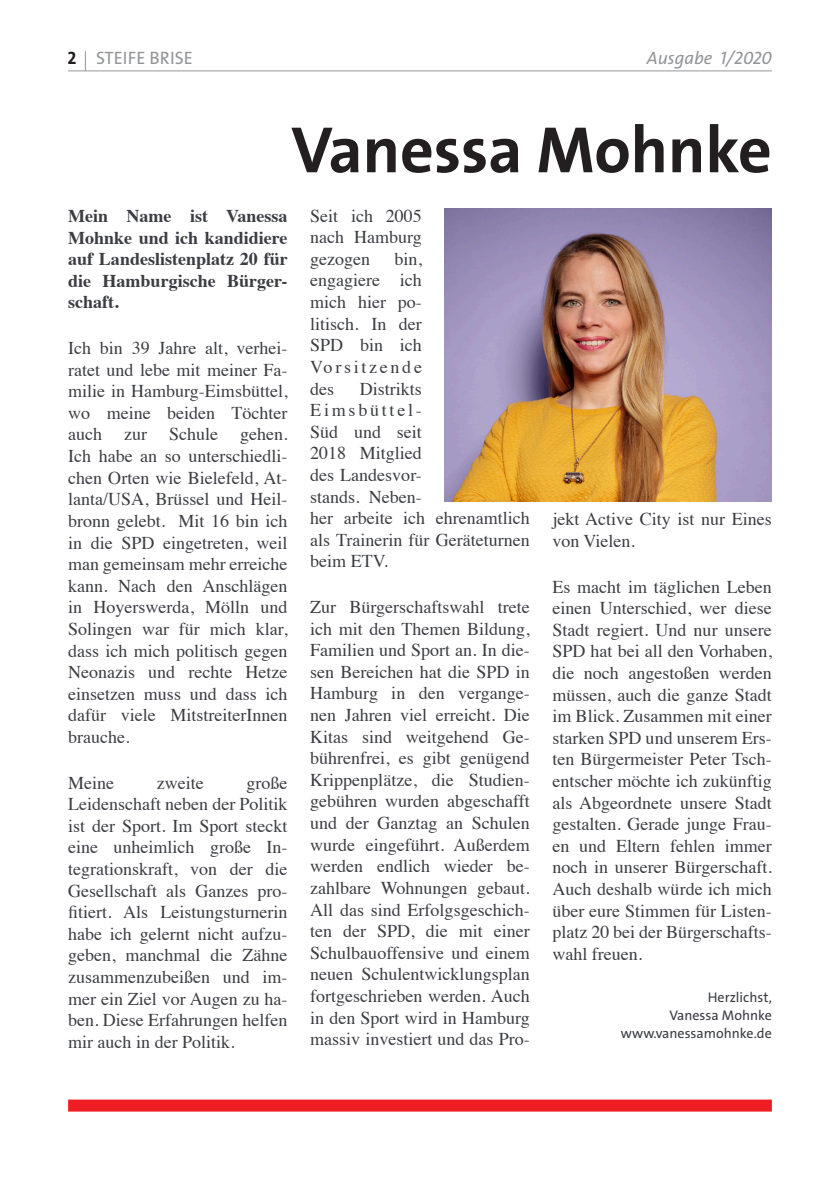
<style>
.page{position:relative;width:840px;height:1191px;background:#fff}
.page>*{position:absolute;margin:0;border:0;box-sizing:border-box;transform-origin:0 0}
.Überschrift_33{font:700 66px "SPD The Sans";letter-spacing:-.005em;color:#231f20}
.t1{font:18px/21.6px "Times";color:#3b3d42;text-align:justify}
.t2{font:700 18px/21.6px "Times";color:#3b3d42;text-align:justify}
.t3{font:italic 18px "SPD The Sans";color:#939598}
.t4{font:18px "SPD The Sans";color:#939598}
.t5{font:14px/18px "SPD The Sans";color:#3b3d42;text-align:right}
.s1{font-weight:700;color:#231f20}
</style>
<div class="page">
<div style="left:68px;top:1099px;width:703px;height:12px;background:#ee1d23"></div>
<hr style="left:68px;top:71px;width:703px;height:1px;background:#939598">
<svg style="left:85px;top:51px;width:1px;height:20px"></svg>
<img style="left:444px;top:208px;width:327px;height:294px">
<p class="t4" style="left:67px;top:47px;width:127px"><span class="s1">2</span> STEIFE BRISE</p>
<p class="t3" style="left:646px;top:47px;width:126px">Ausgabe 1/2020</p>
<p class="Überschrift_33" style="left:291px;top:108px;width:482px">Vanessa Mohnke</p>
<p class="t2" style="left:68px;top:203px;width:221px">Mein Name ist Vanessa Mohnke und ich kandidiere auf Landeslistenplatz 20 für die Hamburgische Bürger&shy;schaft.</p>
<p class="t1" style="left:68px;top:336px;width:221px">Ich bin 39 Jahre alt, verhei&shy;ratet und lebe mit meiner Fa&shy;milie in Hamburg-Eimsbüttel, wo meine beiden Töchter auch zur Schule gehen.<br>Ich habe an so unterschiedli&shy;chen Orten wie Bielefeld, At&shy;lanta/USA, Brüssel und Heil&shy;bronn gelebt. Mit 16 bin ich in die SPD eingetreten, weil man gemeinsam mehr erreiche kann. Nach den Anschlägen in Hoyerswerda, Mölln und Solingen war für mich klar, dass ich mich politisch gegen Neonazis und rechte Hetze einsetzen muss und dass ich dafür viele MitstreiterInnen brauche.</p>
<p class="t1" style="left:68px;top:770px;width:47px">Meine</p>
<p class="t1" style="left:157px;top:770px;width:48px">zweite</p>
<p class="t1" style="left:68px;top:770px;width:221px;text-indent:178px">große Leidenschaft neben der Politik ist der Sport. Im Sport steckt eine unheimlich große In&shy;tegrationskraft, von der die Gesellschaft als Ganzes pro&shy;fitiert. Als Leistungsturnerin habe ich gelernt nicht aufzu&shy;geben, manchmal die Zähne zusammenzubeißen und im&shy;mer ein Ziel vor Augen zu ha&shy;ben. Diese Erfahrungen helfen mir auch in der Politik.</p>
<p class="t1" style="left:310px;top:203px;width:113px">Seit ich 2005 nach Hamburg gezogen</p>
<p class="t1" style="left:310px;top:246px;width:113px;text-indent:84px">bin, engagiere ich mich hier po&shy;litisch. In der SPD bin ich Vorsitzende des</p>
<p class="t1" style="left:310px;top:376px;width:221px;text-align:left;text-indent:50px">Distrikts<br>Eimsbüttel-<br>Süd und seit<br>2018 Mitglied<br>des Landesvor-<br>stands. Neben-<br>her arbeite ich ehrenamtlich als Trainerin für Geräteturnen beim ETV.</p>
<p class="t1" style="left:310px;top:594px;width:221px">Zur Bürgerschaftswahl trete ich mit den Themen Bildung, Familien und Sport an. In die&shy;sen Bereichen hat die SPD in Hamburg in den vergange&shy;nen Jahren viel erreicht. Die Kitas sind weitgehend Ge&shy;bührenfrei, es gibt genügend Krippenplätze, die Studien&shy;gebühren wurden abgeschafft und der Ganztag an Schulen wurde eingeführt. Außerdem werden endlich wieder be&shy;zahlbare Wohnungen gebaut.<br>All das sind Erfolgsgeschich&shy;ten der SPD, die mit einer Schulbauoffensive und einem neuen Schulentwicklungsplan fortgeschrieben werden. Auch in den Sport wird in Hamburg massiv investiert und das Pro-</p>
<p class="t1" style="left:552px;top:507px;width:221px">jekt Active City ist nur Eines von Vielen.</p>
<p class="t1" style="left:552px;top:574px;width:221px">Es macht im täglichen Leben einen Unterschied, wer diese Stadt regiert. Und nur unsere SPD hat bei all den Vorhaben, die noch angestoßen werden müssen, auch die ganze Stadt im Blick. Zusammen mit einer starken SPD und unserem Ers&shy;ten Bürgermeister Peter Tsch&shy;entscher möchte ich zukünftig als Abgeordnete unsere Stadt gestalten. Gerade junge Frau&shy;en und Eltern fehlen immer noch in unserer Bürgerschaft.<br>Auch deshalb würde ich mich über eure Stimmen für Listen&shy;platz 20 bei der Bürgerschafts&shy;wahl freuen.</p>
<p class="t5" style="left:620px;top:988px;width:152px">Herzlichst,<br>Vanessa Mohnke www.vanessamohnke.de</p>
</div>
